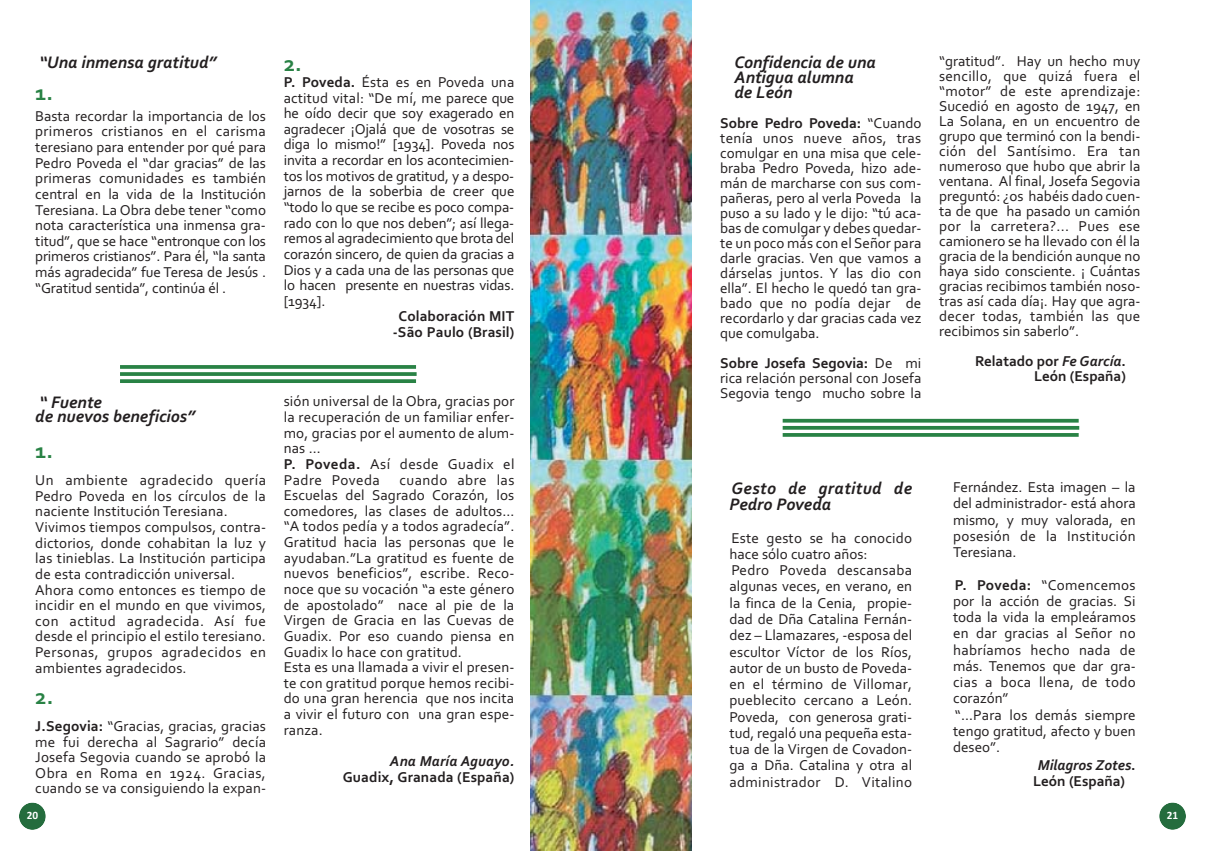
<style>
.page{position:relative;width:1205px;height:851px;background:#fff}
.page>*{position:absolute;margin:0;border:0;box-sizing:border-box;transform-origin:0 0}
.t1{font:700 22.5px "Corbel";color:#298245}
.t2{font:italic 700 17.5px/15px "Corbel";color:#231f20}
.t3{font:italic 700 17.5px/16.2px "Corbel";letter-spacing:.02em;color:#231f20}
.t4{font:15px/15.6px "Corbel";letter-spacing:.01em;color:#231f20;text-align:justify}
.t5{font:700 15px/15.6px "Corbel";letter-spacing:.01em;color:#231f20;text-align:center}
.t6{font:italic 700 15px "Corbel";color:#231f20}
.t7{font:700 11.25px "Calibri";color:#fff}
.s1{font-weight:700}
.s2{font-style:italic}
.s3{font-style:normal}
</style>
<div class="page">
<svg style="left:120px;top:365px;width:296px;height:4px"></svg>
<svg style="left:120px;top:372px;width:297px;height:4px"></svg>
<svg style="left:120px;top:379px;width:296px;height:4px"></svg>
<img style="left:531px;top:0;width:161px;height:850px">
<svg style="left:19px;top:802px;width:27px;height:28px"></svg>
<svg style="left:1159px;top:802px;width:27px;height:28px"></svg>
<hr style="left:782px;top:419px;width:296px;height:3px;background:#298245">
<hr style="left:782px;top:426px;width:297px;height:3px;background:#298245">
<hr style="left:782px;top:433px;width:296px;height:3px;background:#298245">
<p class="t2" style="left:39px;top:56px;width:179px">“Una inmensa gratitud”</p>
<h1 class="t1" style="left:35px;top:84px;width:19px">1.</h1>
<p class="t4" style="left:35px;top:109px;width:232px">Basta recordar la importancia de los primeros cristianos en el carisma teresiano para entender por qué para Pedro Poveda el “dar gracias” de las primeras comunidades es también central en la vida de la Institución Teresiana. La Obra debe tener “como nota característica una inmensa gra‐ titud”, que se hace “entronque con los primeros cristianos”. Para él, “la santa más agradecida” fue Teresa de Jesús . “Gratitud sentida”, continúa él .</p>
<h1 class="t1" style="left:284px;top:55px;width:20px">2.</h1>
<p class="t4" style="left:284px;top:76px;width:232px"><span class="s1">P. Poveda.</span> Ésta es en Poveda una actitud vital: “De mí, me parece que he oído decir que soy exagerado en agradecer ¡Ojalá que de vosotras se diga lo mismo!” [1934]. Poveda nos invita a recordar en los acontecimien‐ tos los motivos de gratitud, y a despo‐ jarnos de la soberbia de creer que “todo lo que se recibe es poco compa‐ rado con lo que nos deben”; así llega‐ remos al agradecimiento que brota del corazón sincero, de quien da gracias a Dios y a cada una de las personas que lo hacen presente en nuestras vidas. [1934].</p>
<p class="t5" style="left:393px;top:310px;width:123px">Colaboración MIT ‐São Paulo (Brasil)</p>
<p class="t2" style="left:35px;top:397px;width:161px;line-height:13.8px">“ Fuente<br>de nuevos beneficios”</p>
<h1 class="t1" style="left:35px;top:442px;width:19px">1.</h1>
<p class="t4" style="left:35px;top:473px;width:232px;text-align:left">Un ambiente agradecido quería Pedro Poveda en los círculos de la naciente Institución Teresiana.<br>Vivimos tiempos compulsos, contra‐ dictorios, donde cohabitan la luz y las tinieblas. La Institución participa de esta contradicción universal.<br>Ahora como entonces es tiempo de incidir en el mundo en que vivimos, con actitud agradecida. Así fue desde el principio el estilo teresiano.<br>Personas, grupos agradecidos en ambientes agradecidos.</p>
<h1 class="t1" style="left:35px;top:688px;width:20px">2.</h1>
<p class="t4" style="left:35px;top:719px;width:232px"><span class="s1">J.Segovia:</span> “Gracias, gracias, gracias me fui derecha al Sagrario” decía Josefa Segovia cuando se aprobó la Obra en Roma en 1924. Gracias, cuando se va consiguiendo la expan‐</p>
<p class="t4" style="left:284px;top:395px;width:232px;text-align:left">sión universal de la Obra, gracias por la recuperación de un familiar enfer‐ mo, gracias por el aumento de alum‐ nas …<br><span class="s1">P. Poveda.</span> Así desde Guadix el<br>Padre Poveda</p>
<p class="t4" style="left:284px;top:473px;width:232px;text-align:left;text-indent:116px">cuando abre las<br>Escuelas del Sagrado Corazón, los comedores, las clases de adultos… “A todos pedía y a todos agradecía”.<br>Gratitud hacia las personas que le ayudaban.”La gratitud es fuente de nuevos beneficios”, escribe. Reco‐ noce que su vocación “a este género de apostolado” nace al pie de la<br>Virgen de Gracia en las Cuevas de<br>Guadix. Por eso cuando piensa en<br>Guadix lo hace con gratitud.<br>Esta es una llamada a vivir el presen‐ te con gratitud porque hemos recibi‐ do una gran herencia que nos incita a vivir el futuro con una gran espe‐ ranza.</p>
<p class="t6" style="left:390px;top:755px;width:126px">Ana María Aguayo.</p>
<p class="t5" style="left:343px;top:770px;width:173px">Guadix, Granada (España)</p>
<p class="t2" style="left:734px;top:56px;width:143px">Confidencia de una<br>Antigua alumna de León</p>
<p class="t4" style="left:720px;top:117px;width:203px;line-height:15px"><span class="s1">Sobre Pedro Poveda:</span> “Cuando tenía unos nueve años, tras comulgar en una misa que cele‐ braba Pedro Poveda, hizo ade‐ mán de marcharse con sus com‐ pañeras, pero al verla Poveda la puso a su lado y le dijo: “tú aca‐ bas de comulgar y debes quedar‐ te un poco más con el Señor para darle gracias. Ven que vamos a dárselas juntos. Y las dio con ella”. El hecho le quedó tan gra‐ bado que no podía dejar de recordarlo y dar gracias cada vez que comulgaba.</p>
<p class="t4" style="left:720px;top:357px;width:203px;line-height:15px"><span class="s1">Sobre Josefa Segovia:</span> De mi rica relación personal con Josefa Segovia tengo mucho sobre la</p>
<p class="t4" style="left:939px;top:55px;width:203px;line-height:15px">“gratitud”. Hay un hecho muy sencillo, que quizá fuera el “motor” de este aprendizaje:<br>Sucedió en agosto de 1947, en La Solana, en un encuentro de grupo que terminó con la bendi‐ ción del Santísimo. Era tan numeroso que hubo que abrir la ventana. Al final, Josefa Segovia preguntó: ¿os habéis dado cuen‐ ta de que ha pasado un camión por la carretera?... Pues ese camionero se ha llevado con él la gracia de la bendición aunque no haya sido consciente. ¡ Cuántas gracias recibimos también noso‐ tras así cada día¡. Hay que agra‐ decer todas, también las que recibimos sin saberlo”.</p>
<p class="t5" style="left:975px;top:355px;width:152px;line-height:15px;text-align:right">Relatado por <span class="s2">Fe García</span>.<br>León (España)</p>
<p class="t3" style="left:729px;top:481px;width:184px">Gesto de gratitud de<br>Pedro Poveda</p>
<p class="t4" style="left:729px;top:531px;width:184px;line-height:16.2px;text-align:left">Este gesto se ha conocido hace sólo cuatro años:<br>Pedro Poveda descansaba algunas veces, en verano, en la finca de la Cenia, propie‐ dad de Dña Catalina Fernán‐ dez – Llamazares, ‐esposa del escultor Víctor de los Ríos, autor de un busto de Poveda‐ en el término de Villomar, pueblecito cercano a León.<br>Poveda, con generosa grati‐ tud, regaló una pequeña esta‐ tua de la Virgen de Covadon‐ ga a Dña. Catalina y otra al administrador D. Vitalino</p>
<p class="t4" style="left:953px;top:480px;width:184px;line-height:16.2px">Fernández. Esta imagen – la del administrador‐ está ahora mismo, y muy valorada, en posesión de la Institución Teresiana.</p>
<p class="t4" style="left:955px;top:578px;width:182px"><span class="s1">P. Poveda:</span> “Comencemos</p>
<p class="t4" style="left:953px;top:594px;width:184px">por la acción de gracias. Si</p>
<p class="t4" style="left:953px;top:610px;width:184px">toda la vida la empleáramos</p>
<p class="t4" style="left:953px;top:627px;width:184px">en dar gracias al Señor no</p>
<p class="t4" style="left:953px;top:643px;width:184px">habríamos hecho nada de</p>
<p class="t4" style="left:953px;top:659px;width:184px">más. Tenemos que dar gra‐</p>
<p class="t4" style="left:953px;top:675px;width:184px">cias a boca llena, de todo</p>
<p class="t4" style="left:953px;top:692px;width:57px">corazón”</p>
<p class="t4" style="left:955px;top:708px;width:182px">“…Para los demás siempre</p>
<p class="t4" style="left:953px;top:724px;width:184px">tengo gratitud, afecto y buen</p>
<p class="t4" style="left:953px;top:740px;width:48px">deseo”.</p>
<p class="t6" style="left:1037px;top:759px;width:99px">Milagros Zotes<span class="s3">.</span></p>
<p class="t5" style="left:1033px;top:774px;width:93px">León (España)</p>
<p class="t7" style="left:27px;top:808px;width:13px">20</p>
<p class="t7" style="left:1167px;top:808px;width:13px">21</p>
</div>
